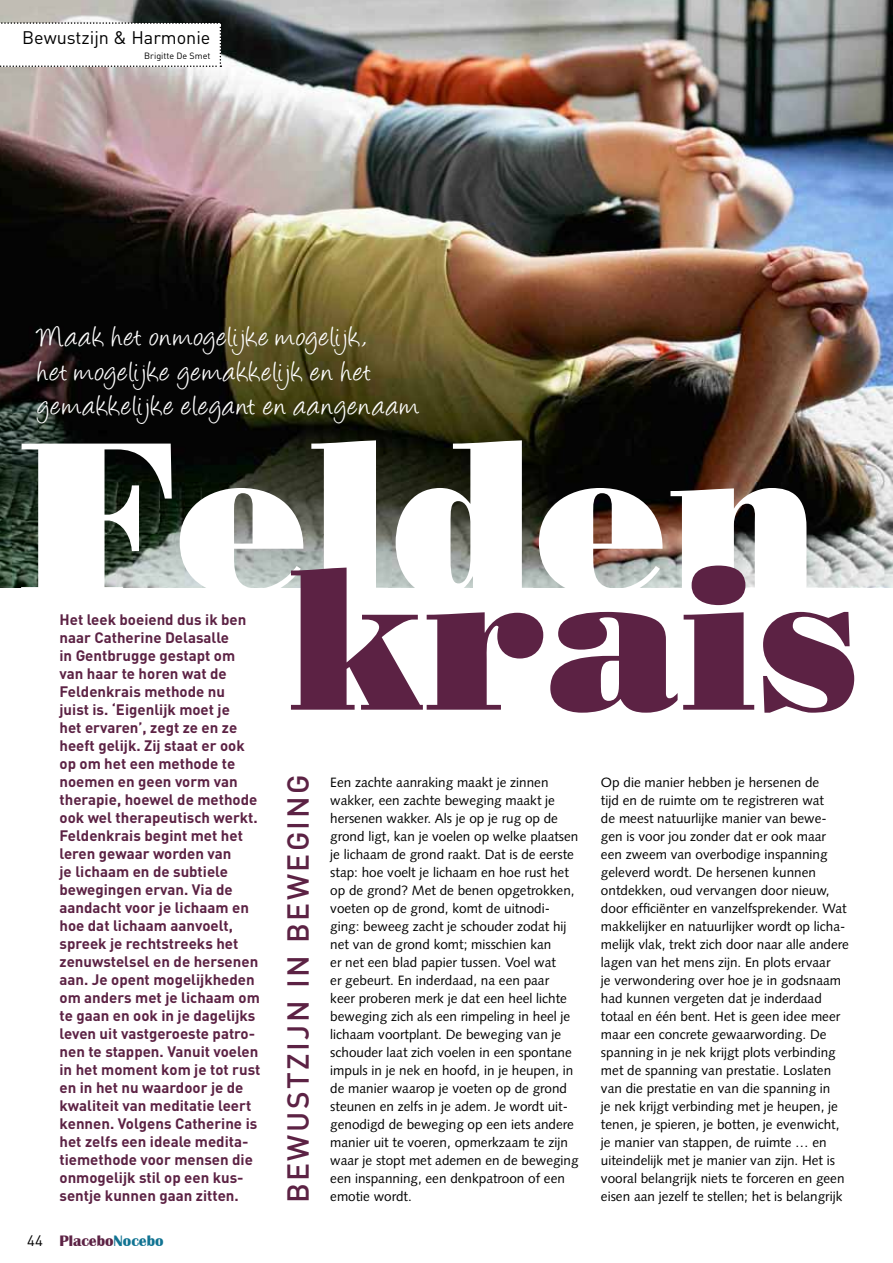
<style>
.page{position:relative;width:893px;height:1263px;background:#fff}
.page>*{position:absolute;margin:0;border:0;box-sizing:border-box;transform-origin:0 0}
.t1{font:215.4px "Bodoni LT Poster";color:#fff}
.t2{font:200.7px "Bodoni LT Poster";color:#5c2244}
.t3{font:31.95px/34px "Angelina";letter-spacing:.05em;color:#fff}
.t4{font:500 30px "DIN Pro";color:#5c2244}
.t5{font:18px "DIN Pro";color:#000}
.t6{font:700 15.6px "Britannic";color:#5c2244}
.t7{font:700 15px/18px "DIN Pro";color:#5c2244}
.t8{font:13.5px/18px "Syntax LT Std";color:#000}
.t9{font:9px "DIN Pro";color:#000}
.s1{font-family:"DIN Pro";font-weight:400;font-size:15px;color:#000}
.s2{color:#107392}
</style>
<div class="page">
<img style="left:0;top:0;width:893px;height:587px">
<svg style="left:0;top:22px;width:221px;height:45px"></svg>
<h3 class="t5" style="left:22px;top:25px;width:190px">Bewustzijn &amp; Harmonie</h3>
<p class="t9" style="left:144px;top:49px;width:68px">Brigitte De Smet</p>
<h3 class="t3" style="left:38px;top:323px;width:383px">Maak het onmogelijke mogelijk,<br>het mogelijke gemakkelijk en het gemakkelijke elegant en aangenaam</h3>
<h1 class="t1" style="left:21px;top:385px;width:803px">Felden</h1>
<h2 class="t2" style="left:290px;top:516px;width:570px">krais</h2>
<p class="t7" style="left:60px;top:610px;width:202px">Het leek boeiend dus ik ben naar Catherine Delasalle<br>in Gentbrugge gestapt om van haar te horen wat de<br>Feldenkrais methode nu<br>juist is. ‘Eigenlijk moet je<br>het ervaren’, zegt ze en ze heeft gelijk. Zij staat er ook op om het een methode te noemen en geen vorm van therapie, hoewel de methode ook wel therapeutisch werkt.<br>Feldenkrais begint met het leren gewaar worden van<br>je lichaam en de subtiele bewegingen ervan. Via de aandacht voor je lichaam en hoe dat lichaam aanvoelt, spreek je rechtstreeks het zenuwstelsel en de hersenen aan. Je opent mogelijkheden om anders met je lichaam om te gaan en ook in je dagelijks leven uit vastgeroeste patro&shy;nen te stappen. Vanuit voelen in het moment kom je tot rust en in het nu waardoor je de kwaliteit van meditatie leert kennen. Volgens Catherine is het zelfs een ideale medita&shy;tiemethode voor mensen die onmogelijk stil op een kus&shy;sentje kunnen gaan zitten.</p>
<p class="t6" style="left:27px;top:1232px;width:138px"><span class="s1">44</span> Placebo<span class="s2">Nocebo</span></p>
<h3 class="t4" style="left:278px;top:1203px;width:425px;rotate:-90deg">Bewustzijn in beweging</h3>
<p class="t8" style="left:330px;top:773px;width:250px">Een zachte aanraking maakt je zinnen wakker, een zachte beweging maakt je hersenen wakker. Als je op je rug op de grond ligt, kan je voelen op welke plaatsen je lichaam de grond raakt. Dat is de eerste stap: hoe voelt je lichaam en hoe rust het op de grond? Met de benen opgetrokken, voeten op de grond, komt de uitnodi&shy;ging: beweeg zacht je schouder zodat hij net van de grond komt; misschien kan<br>er net een blad papier tussen. Voel wat<br>er gebeurt. En inderdaad, na een paar<br>keer proberen merk je dat een heel lichte beweging zich als een rimpeling in heel je lichaam voortplant. De beweging van je schouder laat zich voelen in een spontane impuls in je nek en hoofd, in je heupen, in de manier waarop je voeten op de grond steunen en zelfs in je adem. Je wordt uit&shy;genodigd de beweging op een iets andere manier uit te voeren, opmerkzaam te zijn waar je stopt met ademen en de beweging een inspanning, een denkpatroon of een emotie wordt.</p>
<p class="t8" style="left:601px;top:773px;width:249px">Op die manier hebben je hersenen de<br>tijd en de ruimte om te registreren wat<br>de meest natuurlijke manier van bewe&shy;gen is voor jou zonder dat er ook maar een zweem van overbodige inspanning geleverd wordt. De hersenen kunnen ontdekken, oud vervangen door nieuw, door efficiënter en vanzelfsprekender. Wat makkelijker en natuurlijker wordt op licha&shy;melijk vlak, trekt zich door naar alle andere lagen van het mens zijn. En plots ervaar<br>je verwondering over hoe je in godsnaam had kunnen vergeten dat je inderdaad totaal en één bent. Het is geen idee meer maar een concrete gewaarwording. De spanning in je nek krijgt plots verbinding met de spanning van prestatie. Loslaten van die prestatie en van die spanning in<br>je nek krijgt verbinding met je heupen, je tenen, je spieren, je botten, je evenwicht, je manier van stappen, de ruimte … en uiteindelijk met je manier van zijn. Het is vooral belangrijk niets te forceren en geen</p>
<p class="t8" style="left:601px;top:1187px;width:243px">eisen aan jezelf te stellen; het is belangrijk</p>
</div>
